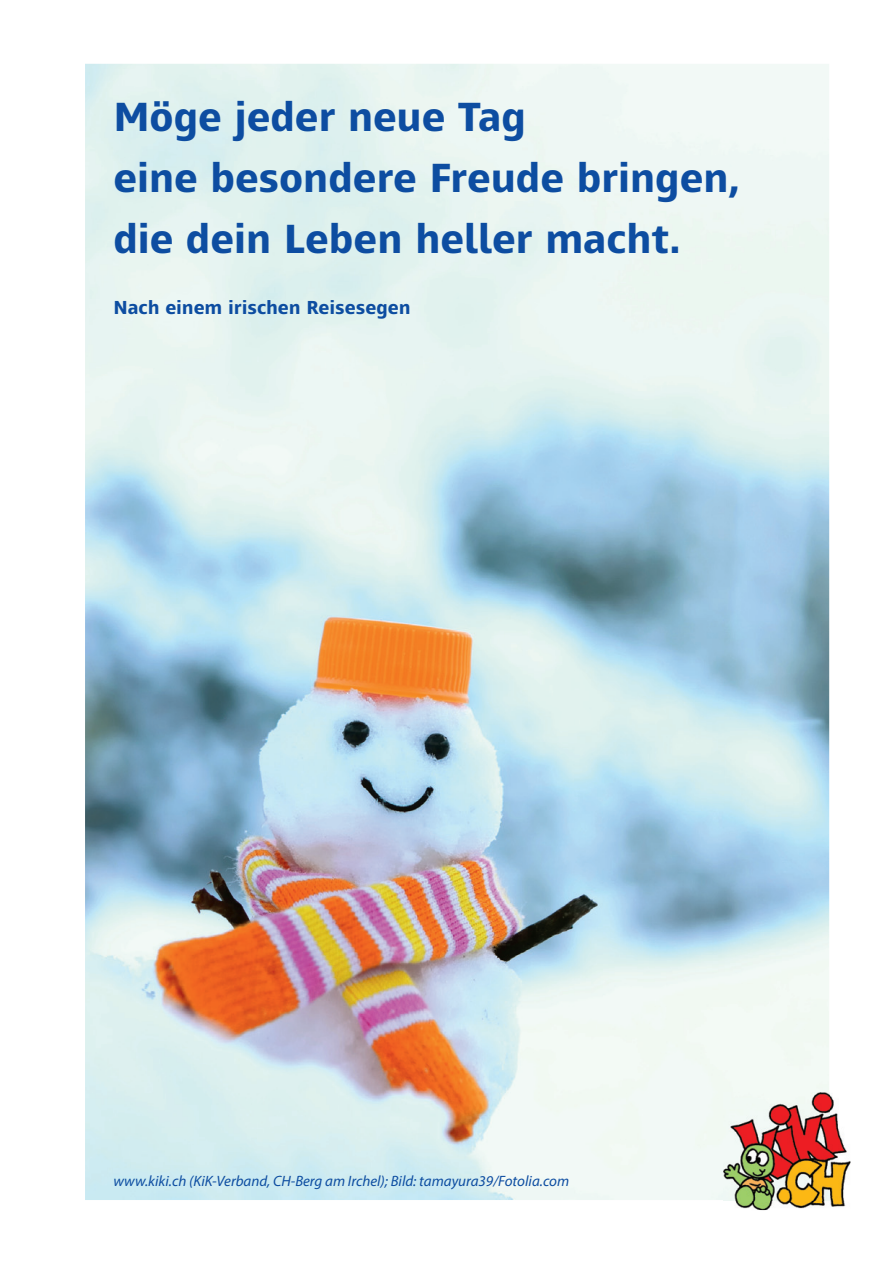
<style>
.page{position:relative;width:893px;height:1263px;background:#fff}
.page>*{position:absolute;margin:0;border:0;box-sizing:border-box;transform-origin:0 0}
.t1{font:700 42.3px/61.1px "Mayberry Pro";letter-spacing:-.005em;color:#0d4da1}
.t2{font:700 19.5px "Mayberry Pro";color:#0d4da1}
.t3{font:italic 15px "Myriad Pro";color:#0d4da1}
</style>
<div class="page">
<img style="left:85px;top:64px;width:744px;height:1136px">
<img style="left:724px;top:1093px;width:126px;height:117px">
<img style="left:724px;top:1093px;width:105px;height:107px">
<h1 class="t1" style="left:113px;top:90px;width:628px">Möge jeder neue Tag<br>eine besondere Freude bringen, die dein Leben heller macht.</h1>
<h2 class="t2" style="left:113px;top:300px;width:299px">Nach einem irischen Reisesegen</h2>
<p class="t3" style="left:113px;top:1176px;width:457px">www.kiki.ch (KiK-Verband, CH-Berg am Irchel); Bild: tamayura39/Fotolia.com</p>
</div>
